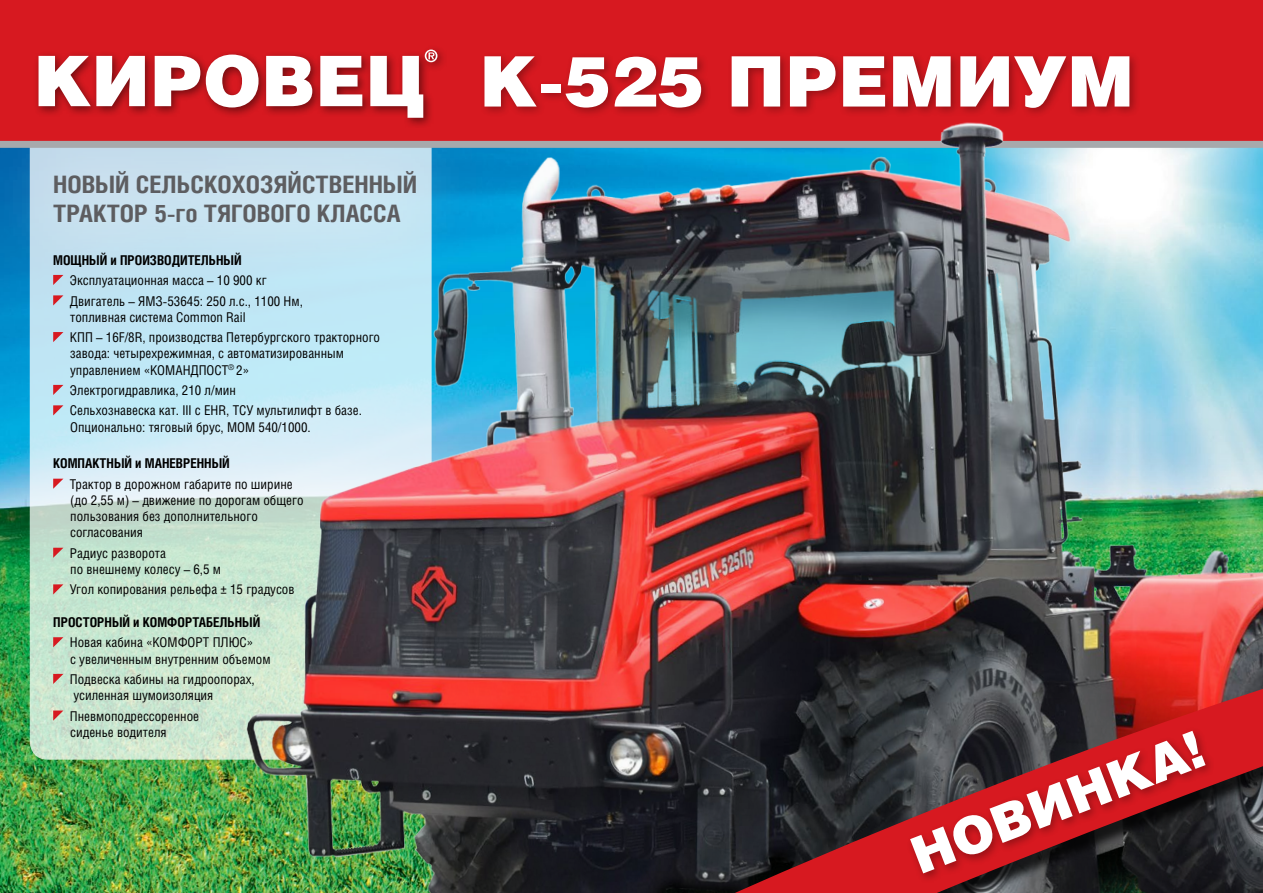
<style>
.page{position:relative;width:1263px;height:893px;background:#fff}
.page>*{position:absolute;margin:0;border:0;box-sizing:border-box;transform-origin:0 0}
.t1{font:69.75px "Helios Black C";color:#fff}
.t2{font:51px "Helios Black C";color:#fff}
.t3{font:700 24px/28.8px "Helios Cond C";color:#5d5d60;scale:1.07 1}
.t4{font:13.5px/16.2px "Helios Cond C";color:#000}
.t5{font:700 13.5px "Helios Cond C";color:#000}
</style>
<div class="page">
<img style="left:0;top:288px;width:226px;height:605px">
<svg style="left:30px;top:126px;width:402px;height:634px"></svg>
<svg style="left:0;top:148px;width:226px;height:140px;fill:#c4e0ef"></svg>
<svg style="left:53px;top:275px;width:10px;height:10px"></svg>
<svg style="left:53px;top:295px;width:10px;height:10px"></svg>
<svg style="left:53px;top:332px;width:10px;height:10px"></svg>
<svg style="left:53px;top:385px;width:10px;height:10px"></svg>
<svg style="left:53px;top:405px;width:10px;height:10px"></svg>
<svg style="left:53px;top:479px;width:10px;height:10px"></svg>
<svg style="left:53px;top:548px;width:10px;height:10px"></svg>
<svg style="left:53px;top:584px;width:10px;height:10px"></svg>
<svg style="left:53px;top:637px;width:10px;height:10px"></svg>
<svg style="left:53px;top:674px;width:10px;height:10px"></svg>
<svg style="left:53px;top:710px;width:10px;height:11px"></svg>
<div style="left:0;top:0;width:1263px;height:141px;background:#d71920"></div>
<div style="left:0;top:141px;width:1263px;height:7px;background:#a7a9ac"></div>
<div style="left:479px;top:51px;width:662px;height:68px;background:#000;opacity:.31"></div>
<div style="left:33px;top:45px;width:415px;height:84px;background:#000;opacity:.47"></div>
<svg style="left:39px;top:56px;width:106px;height:50px"></svg>
<svg style="left:155px;top:56px;width:45px;height:50px"></svg>
<svg style="left:206px;top:55px;width:53px;height:52px"></svg>
<svg style="left:266px;top:56px;width:46px;height:50px"></svg>
<svg style="left:320px;top:56px;width:42px;height:50px"></svg>
<svg style="left:370px;top:50px;width:67px;height:68px"></svg>
<img style="left:226px;top:122px;width:1037px;height:771px">
<svg style="left:703px;top:675px;width:560px;height:218px"></svg>
<div style="left:906px;top:727px;width:310px;height:157px;background:#000;opacity:.31"></div>
<h3 class="t3" style="left:53px;top:170px;width:342px">НОВЫЙ СЕЛЬСКОХОЗЯЙСТВЕННЫЙ<br>ТРАКТОР 5-го ТЯГОВОГО КЛАССА</h3>
<p class="t5" style="left:53px;top:252px;width:190px">МОЩНЫЙ и ПРОИЗВОДИТЕЛЬНЫЙ</p>
<p class="t4" style="left:70px;top:270px;width:235px;line-height:20.4px">Эксплуатационная масса – 10 900 кг<br>Двигатель – ЯМЗ-53645: 250 л.с., 1100 Нм,</p>
<p class="t4" style="left:70px;top:306px;width:312px;line-height:20.4px">топливная система Common Rail<br>КПП – 16F/8R, производства Петербургского тракторного</p>
<p class="t4" style="left:70px;top:345px;width:275px">завода: четырехрежимная, с автоматизированным управлением «КОМАНДПОСТ<sup>®</sup> 2»</p>
<p class="t4" style="left:70px;top:380px;width:294px;line-height:20.4px">Электрогидравлика, 210 л/мин<br>Сельхознавеска кат. III с EHR, ТСУ мультилифт в базе.</p>
<p class="t4" style="left:70px;top:418px;width:242px">Опционально: тяговый брус, МОМ 540/1000.</p>
<p class="t5" style="left:53px;top:455px;width:178px">КОМПАКТНЫЙ и МАНЕВРЕННЫЙ</p>
<p class="t4" style="left:70px;top:476px;width:235px">Трактор в дорожном габарите по ширине (до 2,55 м) – движение по дорогам общего пользования без дополнительного согласования</p>
<p class="t4" style="left:70px;top:545px;width:153px">Радиус разворота<br>по внешнему колесу – 6,5 м</p>
<p class="t4" style="left:70px;top:581px;width:226px">Угол копирования рельефа ± 15 градусов</p>
<p class="t5" style="left:53px;top:614px;width:209px">ПРОСТОРНЫЙ и КОМФОРТАБЕЛЬНЫЙ</p>
<p class="t4" style="left:70px;top:634px;width:202px">Новая кабина «КОМФОРТ ПЛЮС»<br>с увеличенным внутренним объемом</p>
<p class="t4" style="left:70px;top:671px;width:186px">Подвеска кабины на гидроопорах, усиленная шумоизоляция</p>
<p class="t4" style="left:70px;top:707px;width:131px">Пневмоподрессоренное сиденье водителя</p>
<h1 class="t1" style="left:480px;top:37px;width:656px">К-525 ПРЕМИУМ</h1>
<h2 class="t2" style="left:902px;top:828px;width:311px;rotate:-21deg">НОВИНКА!</h2>
</div>
